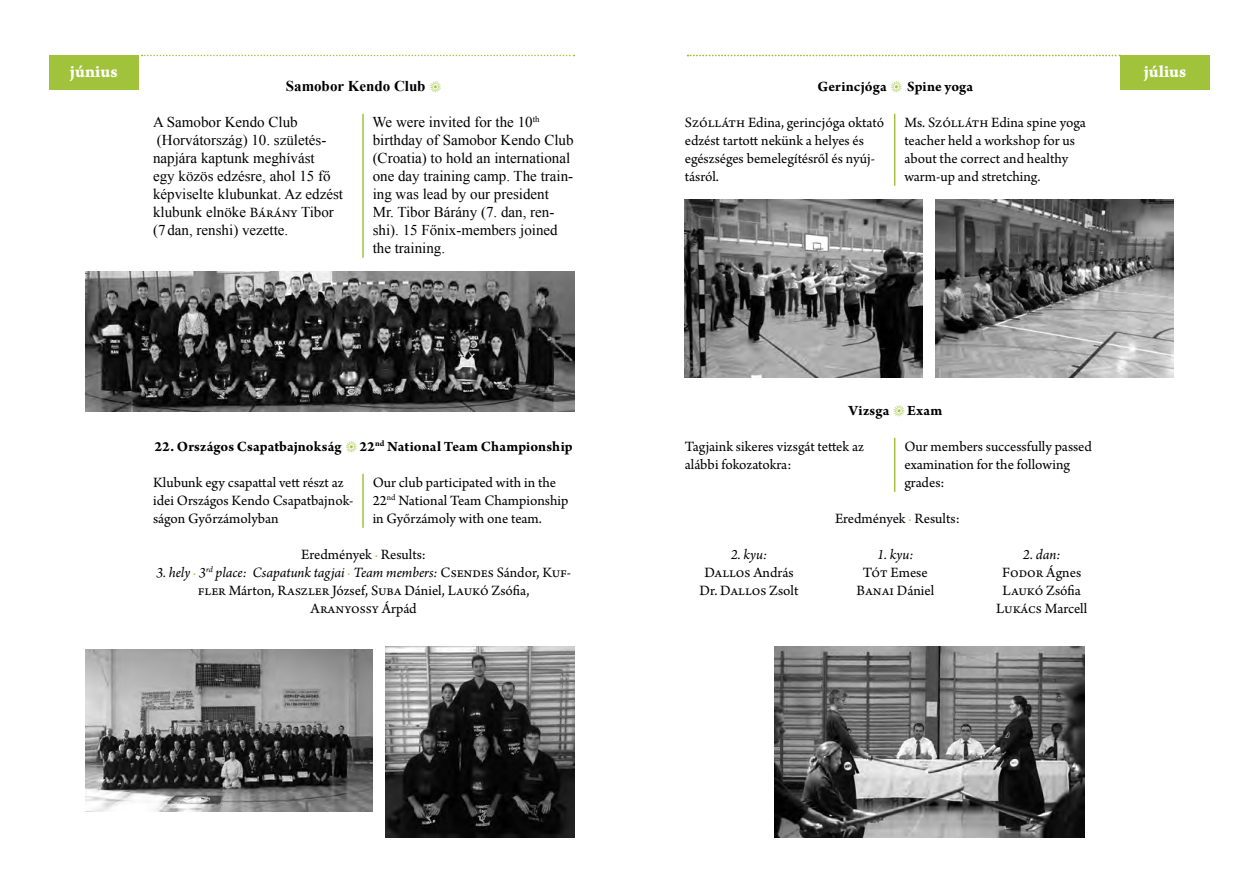
<style>
.page{position:relative;width:1259px;height:893px;background:#fff}
.page>*{position:absolute;margin:0;border:0;box-sizing:border-box;transform-origin:0 0}
.t1{font:18px "Arno Pro Bold Caption";color:#fff}
.t2{font:15px/18px "Arno Pro";color:#000}
.t3{font:15px/18px "Times New Roman";color:#000}
.t4{font:700 15px "Arno Pro";letter-spacing:.01em;color:#000}
.t5{font:italic 15px "Arno Pro";color:#000}
.t6{font:700 15px "Times New Roman";letter-spacing:-.005em;color:#000}
.s1{font-family:"Arno Pro";color:#a0c33b}
.s2{color:#a0c33b}
.s3{font-family:"Arno Pro"}
.s4{font-style:italic}
.s5{font-style:italic;color:#a0c33b}
</style>
<div class="page">
<div style="left:49px;top:55px;width:90px;height:35px;background:#a0c33b"></div>
<svg style="left:142px;top:55px;width:432px;height:1px"></svg>
<div style="left:1120px;top:55px;width:90px;height:35px;background:#a0c33b"></div>
<hr style="left:362px;top:474px;width:2px;height:54px;background:#a0c33b">
<img style="left:935px;top:199px;width:239px;height:179px">
<img style="left:685px;top:199px;width:238px;height:179px">
<svg style="left:687px;top:55px;width:433px;height:1px"></svg>
<hr style="left:894px;top:438px;width:1px;height:54px;background:#a0c33b">
<hr style="left:362px;top:114px;width:2px;height:144px;background:#a0c33b">
<img style="left:85px;top:271px;width:489px;height:141px">
<img style="left:85px;top:649px;width:287px;height:162px">
<img style="left:385px;top:647px;width:189px;height:191px">
<hr style="left:894px;top:114px;width:1px;height:72px;background:#a0c33b">
<img style="left:774px;top:647px;width:310px;height:191px">
<p class="t1" style="left:70px;top:60px;width:49px">június</p>
<p class="t1" style="left:1143px;top:60px;width:44px">július</p>
<p class="t6" style="left:286px;top:76px;width:157px">Samobor Kendo Club <span class="s1">•</span></p>
<p class="t4" style="left:817px;top:78px;width:157px">Gerincjóga <span class="s2">•</span> Spine yoga</p>
<p class="t3" style="left:153px;top:113px;width:191px">A Samobor Kendo Club (Horvátország) 10. születés&shy;napjára kaptunk meghívást<br>egy közös edzésre, ahol 15 fő képviselte klubunkat. Az edzést klubunk elnöke <span class="s3">Bárány</span> Tibor (7 dan, renshi) vezette.</p>
<p class="t3" style="left:373px;top:113px;width:202px">We were invited for the 10<sup>th </sup>birthday of Samobor Kendo Club (Croatia) to hold an international one day training camp. The train&shy;ing was lead by our president<br>Mr. Tibor Bárány (7. dan, ren&shy;shi). 15 Főnix-members joined the training.</p>
<p class="t4" style="left:154px;top:438px;width:420px">22. Országos Csapatbajnokság <span class="s2">•</span>22<sup>nd</sup> National Team Championship</p>
<p class="t2" style="left:153px;top:475px;width:202px">Klubunk egy csapattal vett részt az idei Országos Kendo Csapatbajnok&shy;ságon Győrzámolyban</p>
<p class="t2" style="left:373px;top:475px;width:197px">Our club participated with in the<br>22<sup>nd</sup> National Team Championship in Győrzámoly with one team.</p>
<p class="t2" style="left:301px;top:547px;width:126px">Eredmények <span class="s2">·</span> Results:</p>
<p class="t2" style="left:156px;top:565px;width:416px;text-align:center"><span class="s4">3. hely</span> <span class="s5">·</span> <span class="s4">3</span><sup>rd</sup> <span class="s4">place: Csapatunk tagjai</span> <span class="s5">·</span> <span class="s4">Team members:</span> Csendes Sándor, Kuf&shy;fler Márton, Raszler József, Suba Dániel, Laukó Zsófia,<br>Aranyossy Árpád</p>
<p class="t2" style="left:685px;top:115px;width:201px">Szólláth Edina, gerincjóga oktató edzést tartott nekünk a helyes és egészséges bemelegítésről és nyúj&shy;tásról.</p>
<p class="t2" style="left:904px;top:115px;width:183px">Ms. Szólláth Edina spine yoga teacher held a workshop for us about the correct and healthy warm-up and stretching.</p>
<p class="t4" style="left:848px;top:402px;width:95px">Vizsga <span class="s2">•</span>Exam</p>
<p class="t2" style="left:685px;top:439px;width:180px">Tagjaink sikeres vizsgát tettek az alábbi fokozatokra:</p>
<p class="t2" style="left:904px;top:439px;width:189px">Our members successfully passed examination for the following grades:</p>
<p class="t5" style="left:731px;top:546px;width:38px">2. kyu:</p>
<p class="t2" style="left:699px;top:565px;width:100px;text-align:center">Dallos András<br>Dr. Dallos Zsolt</p>
<p class="t2" style="left:835px;top:511px;width:126px">Eredmények <span class="s2">·</span> Results:</p>
<p class="t5" style="left:877px;top:546px;width:38px">1. kyu:</p>
<p class="t2" style="left:856px;top:565px;width:79px;text-align:center">Tót Emese<br>Banai Dániel</p>
<p class="t5" style="left:1023px;top:546px;width:39px">2. dan:</p>
<p class="t2" style="left:996px;top:565px;width:93px;text-align:center">Fodor Ágnes<br>Laukó Zsófia<br>Lukács Marcell</p>
</div>
